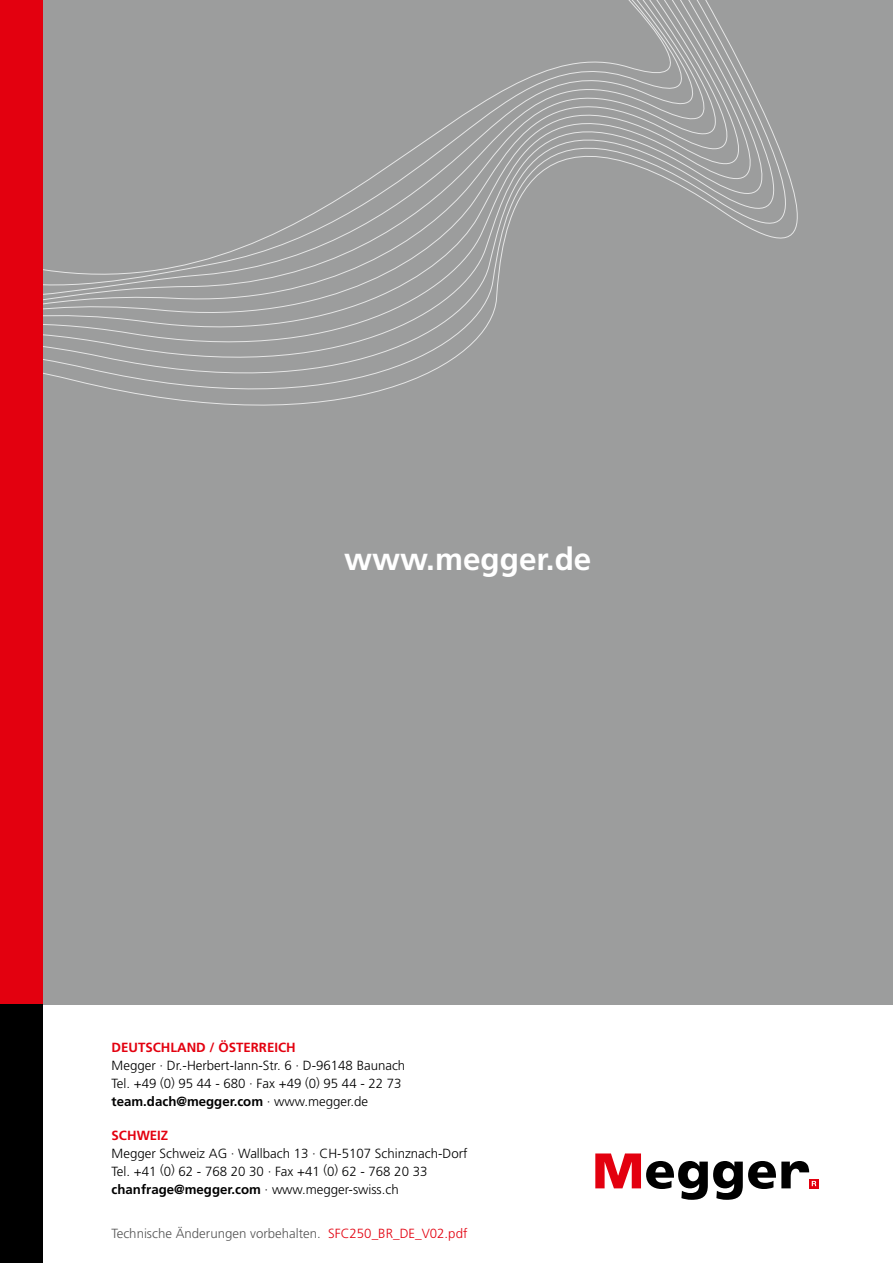
<style>
.page{position:relative;width:893px;height:1263px;background:#fff}
.page>*{position:absolute;margin:0;border:0;box-sizing:border-box;transform-origin:0 0}
.t1{font:700 31.5px "Frutiger LT Std";color:#fff}
.t2{font:300 13.2px/18.3px "Frutiger LT Std";color:#000}
.t3{font:300 13.2px "Frutiger LT Std";color:#565656}
.t4{font:700 13.2px "Frutiger LT Std";color:#e3000f}
.s1{font-weight:700}
.s2{color:#e3000f}
</style>
<div class="page">
<div style="left:43px;top:0;width:850px;height:1005px;background:#9c9d9d"></div>
<svg style="left:43px;top:0;width:755px;height:406px"></svg>
<div style="left:0;top:0;width:43px;height:1005px;background:#e3000f"></div>
<div style="left:0;top:1005px;width:43px;height:258px;background:#000"></div>
<div style="left:809px;top:1179px;width:10px;height:9px;background:#e3000f"></div>
<svg style="left:595px;top:1153px;width:221px;height:47px"></svg>
<h1 class="t1" style="left:344px;top:540px;width:249px">www.megger.de</h1>
<p class="t4" style="left:112px;top:1039px;width:186px">DEUTSCHLAND / ÖSTERREICH</p>
<p class="t2" style="left:112px;top:1056px;width:295px">Megger · Dr.-Herbert-Iann-Str. 6 · D-96148 Baunach<br>Tel. +49 (0) 95 44 - 680 · Fax +49 (0) 95 44 - 22 73 <span class="s1">team.dach@megger.com</span> · www.megger.de</p>
<p class="t4" style="left:112px;top:1127px;width:58px">SCHWEIZ</p>
<p class="t2" style="left:112px;top:1144px;width:358px">Megger Schweiz AG · Wallbach 13 · CH-5107 Schinznach-Dorf<br>Tel. +41 (0) 62 - 768 20 30 · Fax +41 (0) 62 - 768 20 33 <span class="s1">chanfrage@megger.com</span> · www.megger-swiss.ch</p>
<p class="t3" style="left:112px;top:1226px;width:357px">Technische Änderungen vorbehalten. <span class="s2">SFC250_BR_DE_V02.pdf</span></p>
</div>
